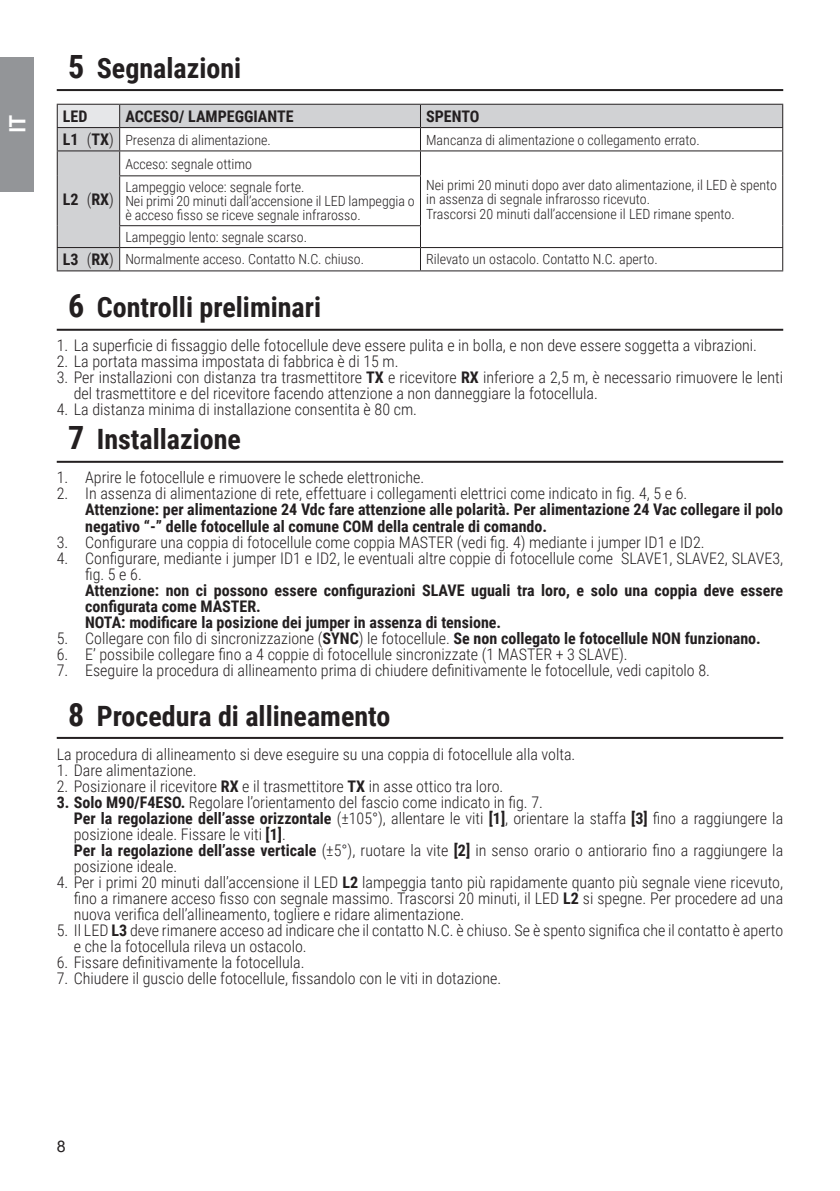
<style>
.page{position:relative;width:840px;height:1191px;background:#fff}
.page>*{position:absolute;margin:0;border:0;box-sizing:border-box;transform-origin:0 0}
.t1{font:700 28px "Roboto Condensed";color:#231f20}
.t2{font:500 24px "Franklin Gothic";color:#fff}
.corpo{font:300 16px/16px "Roboto Condensed";color:#231f20}
.corpo-2{font:700 16px/16px "Roboto Condensed";color:#231f20}
.indice_sotto_sotto_c{font:700 16px "Roboto Condensed";color:#231f20}
.t3{font:16px "Arial";color:#231f20}
.indice_sotto_sotto_c-2{font:300 14px/14px "Roboto Condensed";color:#231f20}
.s1{font-size:32px}
.s2{font-weight:300}
.s3{font-weight:700}
</style>
<div class="page">
<div style="left:0;top:57px;width:34px;height:134px;background:#939598"></div>
<hr style="left:57px;top:89px;width:725px;height:2px;background:#231f20">
<hr style="left:57px;top:329px;width:725px;height:2px;background:#231f20">
<hr style="left:57px;top:461px;width:725px;height:2px;background:#231f20">
<hr style="left:57px;top:737px;width:725px;height:2px;background:#231f20">
<svg style="left:58px;top:105px;width:723px;height:165px"></svg>
<hr style="left:57px;top:127px;width:63px;height:1px;background:#231f20">
<hr style="left:120px;top:127px;width:300px;height:1px;background:#231f20">
<hr style="left:420px;top:127px;width:362px;height:1px;background:#231f20">
<hr style="left:57px;top:150px;width:63px;height:1px;background:#231f20">
<hr style="left:120px;top:150px;width:300px;height:1px;background:#231f20">
<svg style="left:119px;top:105px;width:1px;height:70px"></svg>
<hr style="left:119px;top:175px;width:302px;height:1px;background:#231f20">
<hr style="left:119px;top:176px;width:1px;height:49px;background:#231f20">
<hr style="left:420px;top:150px;width:362px;height:1px;background:#231f20">
<svg style="left:420px;top:105px;width:1px;height:70px"></svg>
<hr style="left:420px;top:176px;width:1px;height:49px;background:#231f20">
<hr style="left:119px;top:225px;width:302px;height:1px;background:#231f20">
<hr style="left:57px;top:247px;width:63px;height:1px;background:#231f20">
<hr style="left:120px;top:247px;width:300px;height:1px;background:#231f20">
<svg style="left:119px;top:226px;width:1px;height:44px"></svg>
<hr style="left:420px;top:247px;width:362px;height:1px;background:#231f20">
<svg style="left:420px;top:226px;width:1px;height:44px"></svg>
<hr style="left:57px;top:104px;width:63px;height:1px;background:#231f20">
<hr style="left:120px;top:104px;width:300px;height:1px;background:#231f20">
<hr style="left:420px;top:104px;width:362px;height:1px;background:#231f20">
<svg style="left:57px;top:105px;width:1px;height:71px"></svg>
<hr style="left:57px;top:176px;width:1px;height:50px;background:#231f20">
<svg style="left:781px;top:105px;width:1px;height:47px"></svg>
<hr style="left:781px;top:176px;width:1px;height:50px;background:#231f20">
<svg style="left:57px;top:226px;width:1px;height:44px"></svg>
<hr style="left:57px;top:270px;width:63px;height:1px;background:#231f20">
<hr style="left:120px;top:270px;width:300px;height:1px;background:#231f20">
<hr style="left:420px;top:270px;width:362px;height:1px;background:#231f20">
<h2 class="t2" style="left:2px;top:133px;width:19px;rotate:-90deg">IT</h2>
<p class="t1" style="left:68px;top:48px;width:175px"><span class="s1">5</span> Segnalazioni</p>
<p class="indice_sotto_sotto_c" style="left:63px;top:105px;width:26px">LED</p>
<p class="indice_sotto_sotto_c" style="left:125px;top:105px;width:170px">ACCESO/ LAMPEGGIANTE</p>
<p class="indice_sotto_sotto_c" style="left:426px;top:105px;width:55px">SPENTO</p>
<p class="indice_sotto_sotto_c" style="left:63px;top:128px;width:53px">L1 <span class="s2">(</span>TX<span class="s2">)</span></p>
<p class="indice_sotto_sotto_c-2" style="left:125px;top:132px;width:147px">Presenza di alimentazione.</p>
<p class="indice_sotto_sotto_c-2" style="left:426px;top:132px;width:275px">Mancanza di alimentazione o collegamento errato.</p>
<p class="indice_sotto_sotto_c" style="left:63px;top:188px;width:53px">L2 <span class="s2">(</span>RX<span class="s2">)</span></p>
<p class="indice_sotto_sotto_c-2" style="left:125px;top:156px;width:128px">Acceso: segnale ottimo</p>
<p class="indice_sotto_sotto_c-2" style="left:125px;top:179px;width:181px">Lampeggio veloce: segnale forte.</p>
<p class="indice_sotto_sotto_c-2" style="left:125px;top:193px;width:291px">Nei primi 20 minuti dall’accensione il LED lampeggia o è acceso fisso se riceve segnale infrarosso.</p>
<p class="indice_sotto_sotto_c-2" style="left:125px;top:229px;width:183px">Lampeggio lento: segnale scarso.</p>
<p class="indice_sotto_sotto_c-2" style="left:426px;top:178px;width:352px">Nei primi 20 minuti dopo aver dato alimentazione, il LED è spento in assenza di segnale infrarosso ricevuto.</p>
<p class="indice_sotto_sotto_c-2" style="left:426px;top:206px;width:310px">Trascorsi 20 minuti dall’accensione il LED rimane spento.</p>
<p class="indice_sotto_sotto_c" style="left:63px;top:248px;width:53px">L3 <span class="s2">(</span>RX<span class="s2">)</span></p>
<p class="indice_sotto_sotto_c-2" style="left:125px;top:252px;width:240px">Normalmente acceso. Contatto N.C. chiuso.</p>
<p class="indice_sotto_sotto_c-2" style="left:426px;top:252px;width:233px">Rilevato un ostacolo. Contatto N.C. aperto.</p>
<p class="t1" style="left:68px;top:288px;width:254px"><span class="s1">6</span> Controlli preliminari</p>
<p class="corpo" style="left:57px;top:337px;width:701px">1. La superficie di fissaggio delle fotocellule deve essere pulita e in bolla, e non deve essere soggetta a vibrazioni.</p>
<p class="corpo" style="left:57px;top:353px;width:343px">2. La portata massima impostata di fabbrica è di 15 m.</p>
<p class="corpo" style="left:74px;top:369px;width:710px;text-indent:-17px">3. Per installazioni con distanza tra trasmettitore <span class="s3">TX</span> e ricevitore <span class="s3">RX</span> inferiore a 2,5 m, è necessario rimuovere le lenti del trasmettitore e del ricevitore facendo attenzione a non danneggiare la fotocellula.</p>
<p class="corpo" style="left:57px;top:401px;width:361px">4. La distanza minima di installazione consentita è 80 cm.</p>
<p class="t1" style="left:68px;top:420px;width:174px"><span class="s1">7</span> Installazione</p>
<p class="corpo" style="left:57px;top:469px;width:369px">1. Aprire le fotocellule e rimuovere le schede elettroniche.</p>
<p class="corpo" style="left:57px;top:485px;width:632px">2. In assenza di alimentazione di rete, effettuare i collegamenti elettrici come indicato in fig. 4, 5 e 6.</p>
<p class="corpo-2" style="left:85px;top:501px;width:699px">Attenzione: per alimentazione 24 Vdc fare attenzione alle polarità. Per alimentazione 24 Vac collegare il polo negativo “-” delle fotocellule al comune COM della centrale di comando.</p>
<p class="corpo" style="left:57px;top:533px;width:649px">3. Configurare una coppia di fotocellule come coppia MASTER (vedi fig. 4) mediante i jumper ID1 e ID2.</p>
<p class="corpo" style="left:85px;top:549px;width:699px;text-indent:-28px">4. Configurare, mediante i jumper ID1 e ID2, le eventuali altre coppie di fotocellule come SLAVE1, SLAVE2, SLAVE3, fig. 5 e 6.</p>
<p class="corpo-2" style="left:85px;top:581px;width:699px">Attenzione: non ci possono essere configurazioni SLAVE uguali tra loro, e solo una coppia deve essere configurata come MASTER.</p>
<p class="corpo-2" style="left:85px;top:613px;width:417px">NOTA: modificare la posizione dei jumper in assenza di tensione.</p>
<p class="corpo" style="left:57px;top:629px;width:705px">5. Collegare con filo di sincronizzazione (<span class="s3">SYNC</span>) le fotocellule. <span class="s3">Se non collegato le fotocellule NON funzionano.</span></p>
<p class="corpo" style="left:57px;top:645px;width:572px">6. E’ possibile collegare fino a 4 coppie di fotocellule sincronizzate (1 MASTER + 3 SLAVE).</p>
<p class="corpo" style="left:57px;top:661px;width:654px">7. Eseguire la procedura di allineamento prima di chiudere definitivamente le fotocellule, vedi capitolo 8.</p>
<p class="t1" style="left:68px;top:696px;width:323px"><span class="s1">8</span> Procedura di allineamento</p>
<p class="corpo" style="left:57px;top:745px;width:520px">La procedura di allineamento si deve eseguire su una coppia di fotocellule alla volta.</p>
<p class="corpo" style="left:57px;top:761px;width:141px">1. Dare alimentazione.</p>
<p class="corpo" style="left:57px;top:777px;width:448px">2. Posizionare il ricevitore <span class="s3">RX</span> e il trasmettitore <span class="s3">TX</span> in asse ottico tra loro.</p>
<p class="corpo" style="left:57px;top:793px;width:487px"><span class="s3">3. Solo M90/F4ESO.</span> Regolare l’orientamento del fascio come indicato in fig. 7.</p>
<p class="corpo" style="left:74px;top:809px;width:710px"><span class="s3">Per la regolazione dell’asse orizzontale</span> (±105°), allentare le viti <span class="s3">[1]</span>, orientare la staffa <span class="s3">[3]</span> fino a raggiungere la posizione ideale. Fissare le viti <span class="s3">[1]</span>.</p>
<p class="corpo" style="left:74px;top:841px;width:710px"><span class="s3">Per la regolazione dell’asse verticale</span> (±5°), ruotare la vite <span class="s3">[2]</span> in senso orario o antiorario fino a raggiungere la posizione ideale.</p>
<p class="corpo" style="left:74px;top:873px;width:710px;text-align:justify;text-indent:-17px">4. Per i primi 20 minuti dall’accensione il LED <span class="s3">L2</span> lampeggia tanto più rapidamente quanto più segnale viene ricevuto, fino a rimanere acceso fisso con segnale massimo. Trascorsi 20 minuti, il LED <span class="s3">L2</span> si spegne. Per procedere ad una nuova verifica dell’allineamento, togliere e ridare alimentazione.</p>
<p class="corpo" style="left:74px;top:921px;width:710px;text-indent:-17px">5. Il LED <span class="s3">L3</span> deve rimanere acceso ad indicare che il contatto N.C. è chiuso. Se è spento significa che il contatto è aperto e che la fotocellula rileva un ostacolo.</p>
<p class="corpo" style="left:57px;top:953px;width:249px">6. Fissare definitivamente la fotocellula.</p>
<p class="corpo" style="left:57px;top:969px;width:446px">7. Chiudere il guscio delle fotocellule, fissandolo con le viti in dotazione.</p>
<p class="t3" style="left:57px;top:1135px;width:10px">8</p>
</div>
